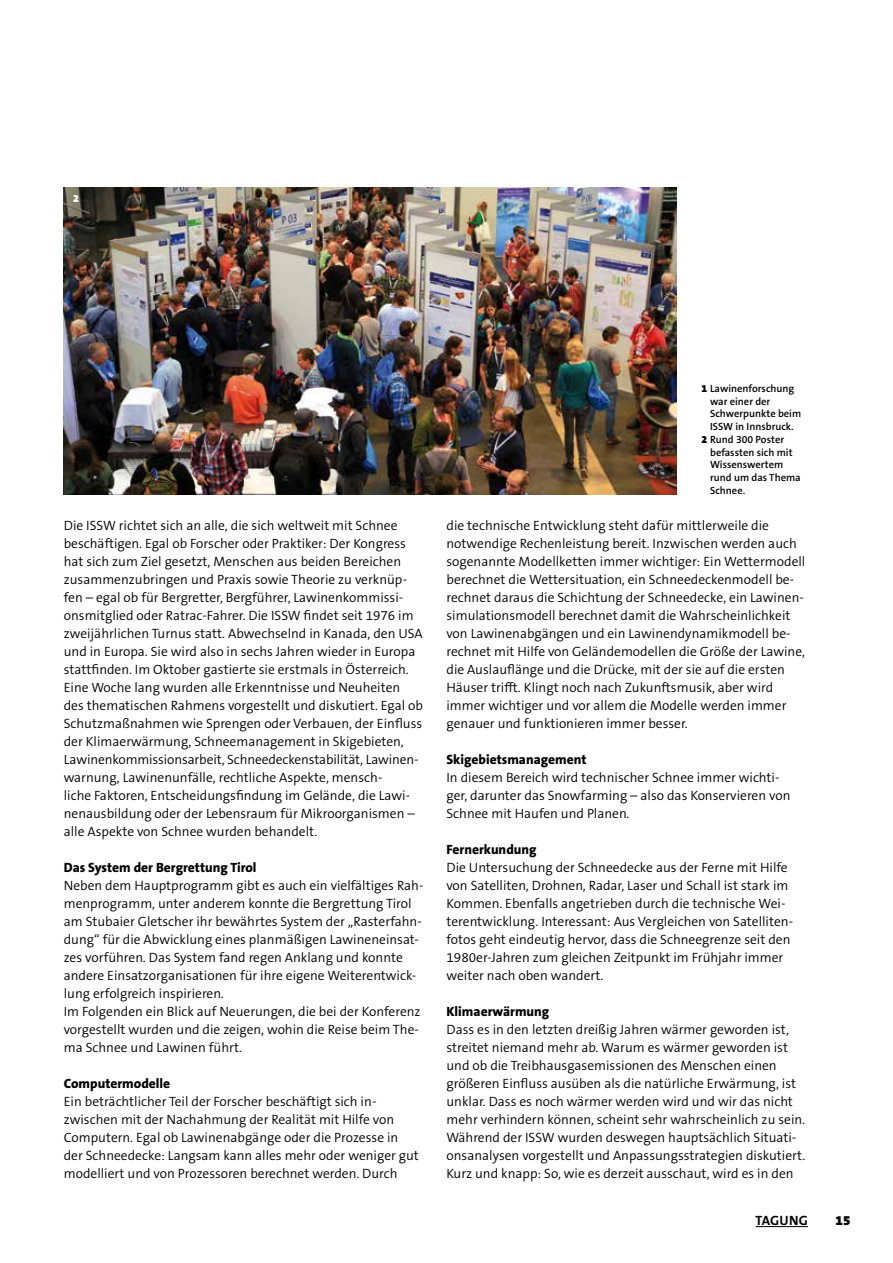
<style>
.page{position:relative;width:893px;height:1263px;background:#fff}
.page>*{position:absolute;margin:0;border:0;box-sizing:border-box;transform-origin:0 0}
.t1{font:300 13.5px/18px "The Sans B W4";color:#000}
.t2{font:800 13.5px "The Sans B W8";color:#000}
.t3{font:700 13.5px "The Sans B W7";letter-spacing:.015em;color:#000}
.t4{font:900 13.5px "The Serif B W9";color:#000}
.t5{font:600 10.5px "The Sans B W6";color:#000}
.t6{font:900 10.5px "The Sans B W9";color:#fff}
.s1{font-family:"The Sans B W9";font-weight:900}
</style>
<div class="page">
<hr style="left:756px;top:1226px;width:52px;height:1px;background:#000">
<img style="left:64px;top:188px;width:612px;height:306px">
<p class="t6" style="left:73px;top:192px;width:7px">2</p>
<p class="t1" style="left:64px;top:516px;width:361px">Die ISSW richtet sich an alle, die sich weltweit mit Schnee beschäftigen. Egal ob Forscher oder Praktiker: Der Kongress hat sich zum Ziel gesetzt, Menschen aus beiden Bereichen zusammenzubringen und Praxis sowie Theorie zu verknüp&shy;fen – egal ob für Bergretter, Bergführer, Lawinenkommissi&shy;onsmitglied oder Ratrac-Fahrer. Die ISSW findet seit 1976 im zweijährlichen Turnus statt. Abwechselnd in Kanada, den USA und in Europa. Sie wird also in sechs Jahren wieder in Europa stattfinden. Im Oktober gastierte sie erstmals in Österreich.<br>Eine Woche lang wurden alle Erkenntnisse und Neuheiten des thematischen Rahmens vorgestellt und diskutiert. Egal ob Schutzmaßnahmen wie Sprengen oder Verbauen, der Einfluss der Klimaerwärmung, Schneemanagement in Skigebieten, Lawinenkommissionsarbeit, Schneedeckenstabilität, Lawinen&shy;warnung, Lawinenunfälle, rechtliche Aspekte, mensch-<br>liche Faktoren, Entscheidungsfindung im Gelände, die Lawi&shy;nenausbildung oder der Lebensraum für Mikroorganismen – alle Aspekte von Schnee wurden behandelt.</p>
<p class="t2" style="left:64px;top:859px;width:194px">Das System der Bergrettung Tirol</p>
<p class="t1" style="left:64px;top:876px;width:361px">Neben dem Hauptprogramm gibt es auch ein vielfältiges Rah&shy;menprogramm, unter anderem konnte die Bergrettung Tirol am Stubaier Gletscher ihr bewährtes System der „Rasterfahn&shy;dung“ für die Abwicklung eines planmäßigen Lawineneinsat&shy;zes vorführen. Das System fand regen Anklang und konnte andere Einsatzorganisationen für ihre eigene Weiterentwick&shy;lung erfolgreich inspirieren.<br>Im Folgenden ein Blick auf Neuerungen, die bei der Konferenz vorgestellt wurden und die zeigen, wohin die Reise beim The&shy;ma Schnee und Lawinen führt.</p>
<p class="t2" style="left:64px;top:1075px;width:108px">Computermodelle</p>
<p class="t1" style="left:64px;top:1092px;width:357px">Ein beträchtlicher Teil der Forscher beschäftigt sich in&shy;zwischen mit der Nachahmung der Realität mit Hilfe von Computern. Egal ob Lawinenabgänge oder die Prozesse in der Schneedecke: Langsam kann alles mehr oder weniger gut modelliert und von Prozessoren berechnet werden. Durch</p>
<p class="t5" style="left:702px;top:381px;width:94px"><span class="s1">1</span> Lawinenforschung</p>
<p class="t5" style="left:710px;top:394px;width:62px">war einer der</p>
<p class="t5" style="left:710px;top:407px;width:93px">Schwerpunkte beim</p>
<p class="t5" style="left:710px;top:420px;width:85px">ISSW in Innsbruck.</p>
<p class="t5" style="left:702px;top:432px;width:84px"><span class="s1">2</span> Rund 300 Poster</p>
<p class="t5" style="left:710px;top:445px;width:84px">befassten sich mit</p>
<p class="t5" style="left:710px;top:458px;width:75px">Wissenswertem</p>
<p class="t5" style="left:710px;top:471px;width:92px">rund um das Thema</p>
<p class="t5" style="left:710px;top:483px;width:37px">Schnee.</p>
<p class="t1" style="left:446px;top:516px;width:360px">die technische Entwicklung steht dafür mittlerweile die notwendige Rechenleistung bereit. Inzwischen werden auch sogenannte Modellketten immer wichtiger: Ein Wettermodell berechnet die Wettersituation, ein Schneedeckenmodell be&shy;rechnet daraus die Schichtung der Schneedecke, ein Lawinen&shy;simulationsmodell berechnet damit die Wahrscheinlichkeit von Lawinenabgängen und ein Lawinendynamikmodell be&shy;rechnet mit Hilfe von Geländemodellen die Größe der Lawine, die Auslauflänge und die Drücke, mit der sie auf die ersten Häuser trifft. Klingt noch nach Zukunftsmusik, aber wird immer wichtiger und vor allem die Modelle werden immer genauer und funktionieren immer besser.</p>
<p class="t2" style="left:446px;top:751px;width:141px">Skigebietsmanagement</p>
<p class="t1" style="left:446px;top:768px;width:345px">In diesem Bereich wird technischer Schnee immer wichti&shy;ger, darunter das Snowfarming – also das Konservieren von<br>Schnee mit Haufen und Planen.</p>
<p class="t2" style="left:446px;top:841px;width:92px">Fernerkundung</p>
<p class="t1" style="left:446px;top:858px;width:348px">Die Untersuchung der Schneedecke aus der Ferne mit Hilfe von Satelliten, Drohnen, Radar, Laser und Schall ist stark im Kommen. Ebenfalls angetrieben durch die technische Wei&shy;terentwicklung. Interessant: Aus Vergleichen von Satelliten&shy;fotos geht eindeutig hervor, dass die Schneegrenze seit den 1980er-Jahren zum gleichen Zeitpunkt im Frühjahr immer weiter nach oben wandert.</p>
<p class="t2" style="left:446px;top:1002px;width:104px">Klimaerwärmung</p>
<p class="t1" style="left:446px;top:1020px;width:360px">Dass es in den letzten dreißig Jahren wärmer geworden ist, streitet niemand mehr ab. Warum es wärmer geworden ist und ob die Treibhausgasemissionen des Menschen einen größeren Einfluss ausüben als die natürliche Erwärmung, ist unklar. Dass es noch wärmer werden wird und wir das nicht mehr verhindern können, scheint sehr wahrscheinlich zu sein.<br>Während der ISSW wurden deswegen hauptsächlich Situati&shy;onsanalysen vorgestellt und Anpassungsstrategien diskutiert.<br>Kurz und knapp: So, wie es derzeit ausschaut, wird es in den</p>
<p class="t3" style="left:756px;top:1211px;width:54px">TAGUNG</p>
<p class="t4" style="left:836px;top:1211px;width:16px">15</p>
</div>
